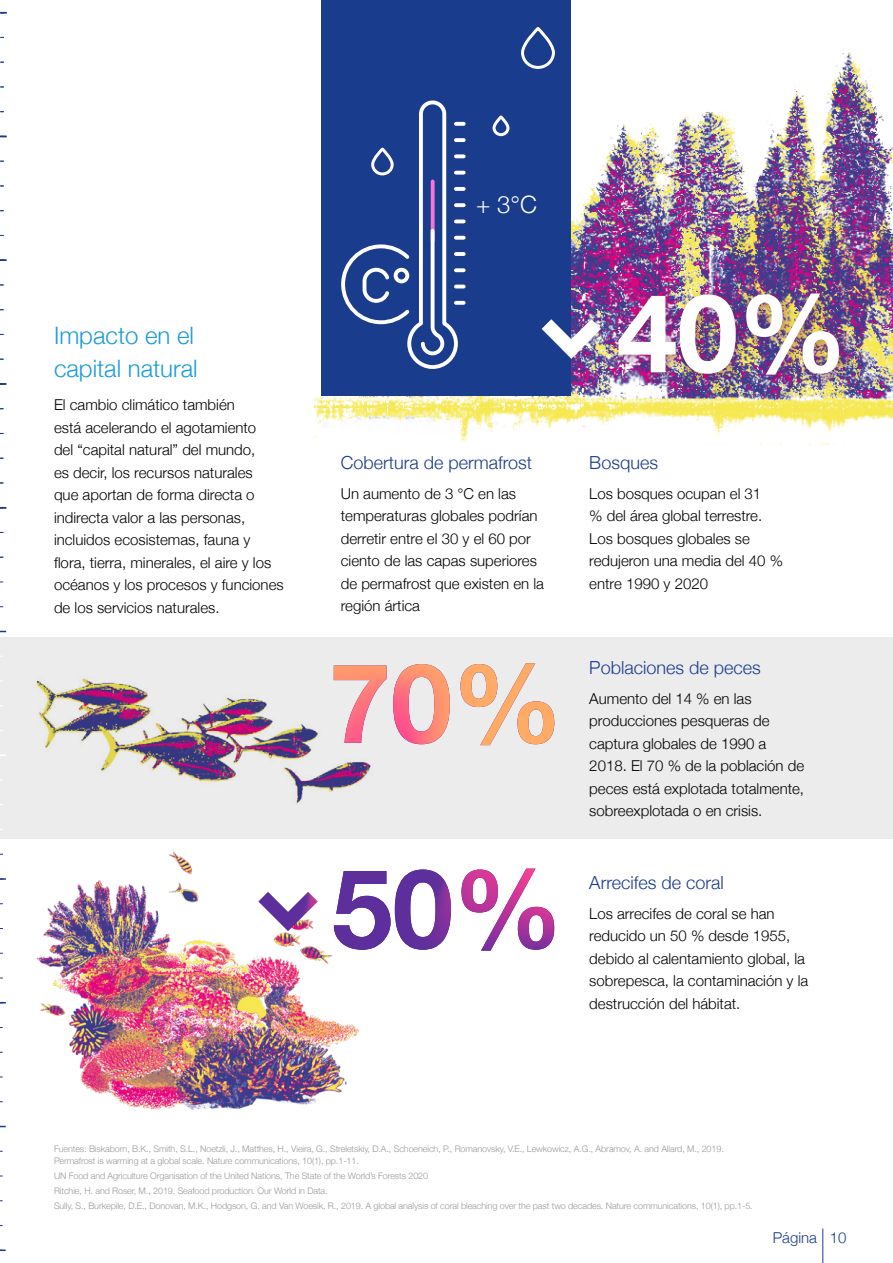
<style>
.page{position:relative;width:893px;height:1263px;background:#fff}
.page>*{position:absolute;margin:0;border:0;box-sizing:border-box;transform-origin:0 0}
.Sub_Heading_1{font:300 24px/33px "Helvetica Neue";color:#1c9bd8}
.Sub_Heading_1-2{font:300 24px "Helvetica Neue";color:#fff}
.Sub_Heading_2{font:300 18px "Helvetica Neue";color:#1a3c8d}
.Body_Copy{font:300 15px/22.5px "Helvetica Neue";color:#000}
.Body_Copy-2{font:300 15px "Helvetica Neue";color:#1a3c8d}
.Reference_Copy{font:300 9px/12px "Helvetica Neue";letter-spacing:-.01em;color:#999}
</style>
<div class="page">
<div style="left:0;top:638px;width:893px;height:201px;background:#ececec"></div>
<img style="left:36px;top:851px;width:324px;height:259px">
<img style="left:313px;top:15px;width:580px;height:430px">
<div style="left:322px;top:0;width:249px;height:396px;background:#1a3c8d"></div>
<img style="left:334px;top:663px;width:220px;height:82px">
<div style="left:611px;top:287px;width:241px;height:101px;background:#7d1763;opacity:.43"></div>
<img style="left:618px;top:293px;width:221px;height:82px">
<svg style="left:542px;top:319px;width:59px;height:40px"></svg>
<svg style="left:341px;top:100px;width:125px;height:269px"></svg>
<div style="left:521px;top:27px;width:34px;height:42px;border:3px solid #fff;border-radius:15px"></div>
<div style="left:371px;top:148px;width:23px;height:27px;border:3px solid #fff;border-radius:10px"></div>
<div style="left:492px;top:115px;width:17px;height:21px;border:3px solid #fff;border-radius:7px"></div>
<img style="left:36px;top:672px;width:344px;height:132px">
<img style="left:259px;top:892px;width:59px;height:39px">
<svg style="left:535px;top:869px;width:19px;height:81px"></svg>
<img style="left:334px;top:869px;width:201px;height:82px">
<svg style="left:0;top:1249px;width:6px;height:2px"></svg>
<svg style="left:0;top:878px;width:6px;height:2px"></svg>
<hr style="left:822px;top:1228px;width:1px;height:35px;background:#1a3c8d">
<svg style="left:0;top:383px;width:6px;height:2px"></svg>
<svg style="left:0;top:259px;width:6px;height:2px"></svg>
<p class="Sub_Heading_1" style="left:54px;top:317px;width:145px">Impacto en el capital natural</p>
<p class="Body_Copy" style="left:54px;top:393px;width:231px">El cambio climático también<br>está acelerando el agotamiento<br>del “capital natural” del mundo,<br>es decir, los recursos naturales<br>que aportan de forma directa o indirecta valor a las personas, incluidos ecosistemas, fauna y flora, tierra, minerales, el aire y los océanos y los procesos y funciones de los servicios naturales.</p>
<p class="Sub_Heading_1-2" style="left:476px;top:185px;width:62px">+ 3°C</p>
<p class="Sub_Heading_2" style="left:341px;top:448px;width:193px">Cobertura de permafrost</p>
<p class="Sub_Heading_2" style="left:589px;top:448px;width:70px">Bosques</p>
<p class="Body_Copy" style="left:341px;top:481px;width:205px">Un aumento de 3 °C en las temperaturas globales podrían derretir entre el 30 y el 60 por ciento de las capas superiores de permafrost que existen en la región ártica</p>
<p class="Body_Copy" style="left:589px;top:481px;width:195px">Los bosques ocupan el 31<br>% del área global terrestre.<br>Los bosques globales se redujeron una media del 40 % entre 1990 y 2020</p>
<p class="Sub_Heading_2" style="left:589px;top:653px;width:173px">Poblaciones de peces</p>
<p class="Body_Copy" style="left:589px;top:686px;width:216px">Aumento del 14 % en las producciones pesqueras de captura globales de 1990 a<br>2018. El 70 % de la población de peces está explotada totalmente, sobreexplotada o en crisis.</p>
<p class="Sub_Heading_2" style="left:589px;top:868px;width:136px">Arrecifes de coral</p>
<p class="Body_Copy" style="left:589px;top:901px;width:220px">Los arrecifes de coral se han reducido un 50 % desde 1955, debido al calentamiento global, la sobrepesca, la contaminación y la destrucción del hábitat.</p>
<p class="Reference_Copy" style="left:54px;top:1142px;width:671px">Fuentes: Biskaborn, B.K., Smith, S.L., Noetzli, J., Matthes, H., Vieira, G., Streletskiy, D.A., Schoeneich, P., Romanovsky, V.E., Lewkowicz, A.G., Abramov, A. and Allard, M., 2019.<br>Permafrost is warming at a global scale. Nature communications, 10(1), pp.1-11.</p>
<p class="Reference_Copy" style="left:54px;top:1169px;width:376px">UN Food and Agriculture Organisation of the United Nations, The State of the World’s Forests 2020</p>
<p class="Reference_Copy" style="left:54px;top:1184px;width:275px">Ritchie, H. and Roser, M., 2019. Seafood production. Our World in Data.</p>
<p class="Reference_Copy" style="left:54px;top:1199px;width:700px">Sully, S., Burkepile, D.E., Donovan, M.K., Hodgson, G. and Van Woesik, R., 2019. A global analysis of coral bleaching over the past two decades. Nature communications, 10(1), pp.1-5.</p>
<p class="Body_Copy-2" style="left:773px;top:1225px;width:46px">Página</p>
<p class="Body_Copy-2" style="left:830px;top:1225px;width:18px">10</p>
</div>
